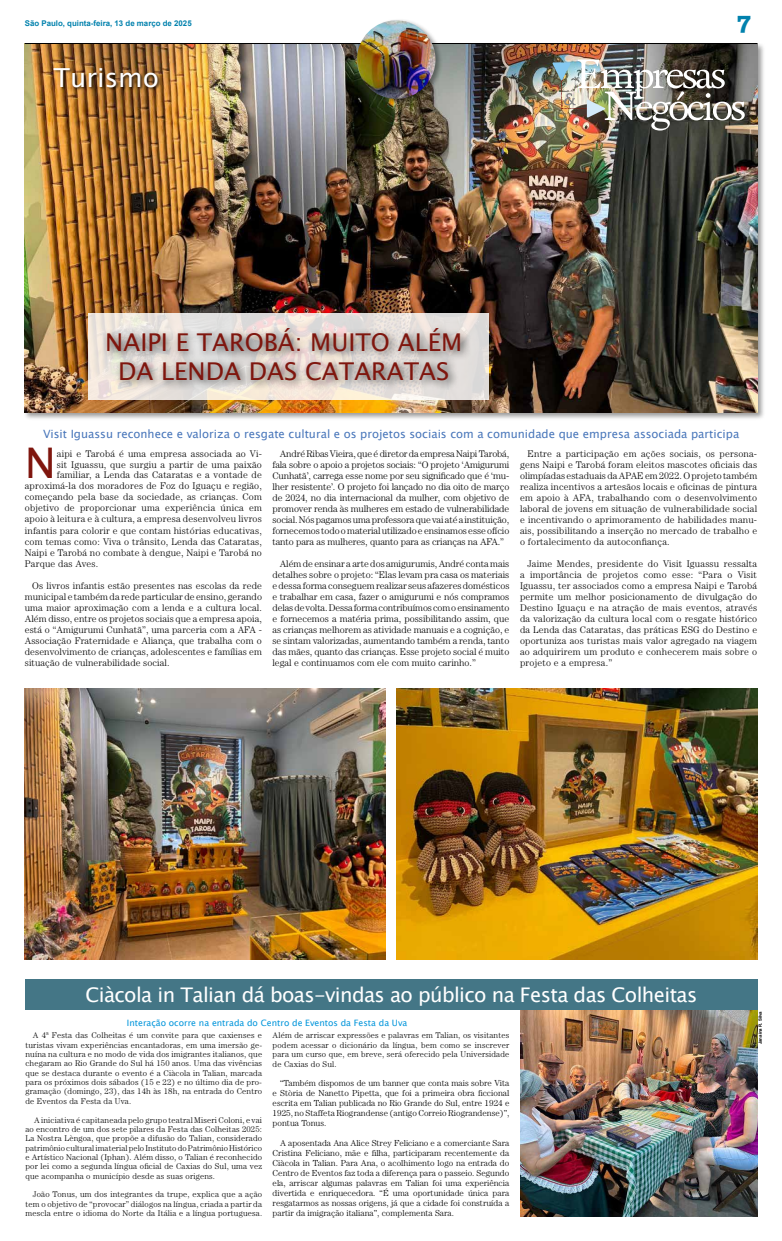
<style>
.page{position:relative;width:782px;height:1241px;background:#fff}
.page>*{position:absolute;margin:0;border:0;box-sizing:border-box;transform-origin:0 0}
.t1{font:42.18px "Lucida Sans Unicode";color:#7f160e}
.t2{font:26.25px "Lucida Sans Unicode";color:#fff}
.t3{font:700 26.25px "Adelle";color:#0081ad}
.t4{font:24.5px/28.9px "Lucida Sans Unicode";color:#7f160e;text-align:center}
.t5{font:20.12px "Lucida Sans Unicode";letter-spacing:-.03em;color:#fff}
.t6{font:11.38px "Lucida Sans Unicode";color:#4876ba}
.t7{font:300 9.62px/10.9px "Century Std";letter-spacing:.02em;color:#000;text-align:justify}
.t8{font:300 8.75px/10px "Century Std";color:#000;text-align:justify}
.t9{font:8.75px "Lucida Sans Unicode";color:#0095db}
.t10{font:300 8.31px/9.4px "Century Std";letter-spacing:.02em;color:#000;text-align:justify}
.t11{font:700 7.88px "Arial";color:#0081ad}
.t12{font:700 4.38px "Arial";color:#000}
</style>
<div class="page">
<div style="left:24px;top:42px;width:741px;height:378px;background:#000;opacity:.4"></div>
<img style="left:25px;top:44px;width:731px;height:368px">
<hr style="left:25px;top:43px;width:731px;height:1px;background:#000">
<img style="left:552px;top:60px;width:192px;height:70px">
<div style="left:354px;top:18px;width:88px;height:88px;background:#000;opacity:.4"></div>
<img style="left:357px;top:20px;width:78px;height:79px;border-radius:39px">
<div style="left:53px;top:67px;width:109px;height:24px;background:#000;opacity:.75"></div>
<img style="left:25px;top:688px;width:360px;height:271px">
<img style="left:396px;top:688px;width:360px;height:271px">
<svg style="left:88px;top:313px;width:401px;height:86px;background:#e9e2dc"></svg>
<div style="left:102px;top:323px;width:368px;height:68px;background:#000;opacity:.75"></div>
<img style="left:520px;top:1009px;width:236px;height:206px">
<div style="left:25px;top:978px;width:732px;height:31px;background:#447686"></div>
<p class="t11" style="left:25px;top:17px;width:168px">São Paulo, quinta-feira, 13 de março de 2025</p>
<h2 class="t3" style="left:736px;top:5px;width:15px">7</h2>
<h2 class="t2" style="left:53px;top:57px;width:107px">Turismo</h2>
<h3 class="t4" style="left:105px;top:328px;width:358px">NAIPI E TAROBÁ: MUITO ALÉM<br>DA LENDA DAS CATARATAS</h3>
<p class="t6" style="left:43px;top:425px;width:697px">Visit Iguassu reconhece e valoriza o resgate cultural e os projetos sociais com a comunidade que empresa associada participa</p>
<h1 class="t1" style="left:25px;top:430px;width:33px">N</h1>
<p class="t7" style="left:57px;top:448px;width:206px">aipi e Tarobá é uma empresa associada ao Vi-</p>
<p class="t7" style="left:57px;top:459px;width:206px">sit Iguassu, que surgiu a partir de uma paixão</p>
<p class="t7" style="left:57px;top:469px;width:206px">familiar, a Lenda das Cataratas e a vontade de</p>
<p class="t7" style="left:25px;top:480px;width:238px">aproximá-la dos moradores de Foz do Iguaçu e região,</p>
<p class="t7" style="left:25px;top:491px;width:238px">começando pela base da sociedade, as crianças. Com</p>
<p class="t7" style="left:25px;top:502px;width:238px">objetivo de proporcionar uma experiência única em</p>
<p class="t7" style="left:25px;top:513px;width:238px">apoio à leitura e à cultura, a empresa desenvolveu livros</p>
<p class="t7" style="left:25px;top:524px;width:238px">infantis para colorir e que contam histórias educativas,</p>
<p class="t7" style="left:25px;top:535px;width:238px">com temas como: Viva o trânsito, Lenda das Cataratas,</p>
<p class="t7" style="left:25px;top:546px;width:238px">Naipi e Tarobá no combate à dengue, Naipi e Tarobá no</p>
<p class="t7" style="left:25px;top:557px;width:75px">Parque das Aves.</p>
<p class="t7" style="left:25px;top:579px;width:238px;text-indent:7px">Os livros infantis estão presentes nas escolas da rede municipal e também da rede particular de ensino, gerando uma maior aproximação com a lenda e a cultura local.<br>Além disso, entre os projetos sociais que a empresa apoia, está o “Amigurumi Cunhatã”, uma parceria com a AFA - Associação Fraternidade e Aliança, que trabalha com o desenvolvimento de crianças, adolescentes e famílias em situação de vulnerabilidade social.</p>
<p class="t7" style="left:272px;top:448px;width:238px;text-indent:7px">André Ribas Vieira, que é diretor da empresa Naipi Tarobá, fala sobre o apoio a projetos sociais: “O projeto ‘Amigurumi Cunhatã’, carrega esse nome por seu significado que é ‘mu&shy;lher resistente’. O projeto foi lançado no dia oito de março de 2024, no dia internacional da mulher, com objetivo de promover renda às mulheres em estado de vulnerabilidade social. Nós pagamos uma professora que vai até a instituição, fornecemos todo o material utilizado e ensinamos esse ofício tanto para as mulheres, quanto para as crianças na AFA.”</p>
<p class="t7" style="left:272px;top:558px;width:238px;text-indent:7px">Além de ensinar a arte dos amigurumis, André conta mais detalhes sobre o projeto: “Elas levam pra casa os materiais e dessa forma conseguem realizar seus afazeres domésticos e trabalhar em casa, fazer o amigurumi e nós compramos delas de volta. Dessa forma contribuímos com o ensinamento e fornecemos a matéria prima, possibilitando assim, que as crianças melhorem as atividade manuais e a cognição, e se sintam valorizadas, aumentando também a renda, tanto das mães, quanto das crianças. Esse projeto social é muito legal e continuamos com ele com muito carinho.”</p>
<p class="t7" style="left:520px;top:448px;width:239px;text-indent:7px">Entre a participação em açõ es sociais, os persona&shy;gens Naipi e Tarobá foram eleitos mascotes oficiais das olimpíadas estaduais da APAE em 2022. O projeto também realiza incentivos a artesãos locais e oficinas de pintura em apoio à AFA, trabalhando com o desenvolvimento laboral de jovens em situação de vulnerabilidade social e incentivando o aprimoramento de habilidades manu&shy;ais, possibilitando a inserção no mercado de trabalho e o fortalecimento da autoconfiança.</p>
<p class="t7" style="left:520px;top:558px;width:238px;text-indent:7px">Jaime Mendes, presidente do Visit Iguassu ressalta a importância de projetos como esse: “Para o Visit Iguassu, ter associados como a empresa Naipi e Tarobá permite um melhor posicionamento de divulgação do Destino Iguaçu e na atração de mais eventos, através da valorização da cultura local com o resgate histórico da Lenda das Cataratas, das práticas ESG do Destino e oportuniza aos turistas mais valor agregado na viagem ao adquirirem um produto e conhecerem mais sobre o projeto e a empresa.”</p>
<h3 class="t5" style="left:85px;top:979px;width:613px">Ciàcola in Talian dá boas-vindas ao público na Festa das Colheitas</h3>
<p class="t9" style="left:127px;top:1015px;width:282px">Interação ocorre na entrada do Centro de Eventos da Festa da Uva</p>
<p class="t10" style="left:25px;top:1030px;width:238px;text-indent:7px">A 4ª Festa das Colheitas é um convite para que caxienses e turistas vivam experiências encantadoras, em uma imersão ge&shy;nuína na cultura e no modo de vida dos imigrantes italianos, que chegaram ao Rio Grande do Sul há 150 anos. Uma das vivências que se destaca durante o evento é a Ciàcola in Talian, marcada para os próximos dois sábados (15 e 22) e no último dia de pro&shy;gramação (domingo, 23), das 14h às 18h, na entrada do Centro de Eventos da Festa da Uva.</p>
<p class="t10" style="left:25px;top:1114px;width:238px;text-indent:9px">A iniciativa é capitaneada pelo grupo teatral Miseri Coloni, e vai ao encontro de um dos sete pilares da Festa das Colheitas 2025:<br>La Nostra Lèngoa, que propõe a difusão do Talian, considerado patrimônio cultural imaterial pelo Instituto do Patrimônio Histórico e Artístico Nacional (Iphan). Além disso, o Talian é reconhecido por lei como a segunda língua oficial de Caxias do Sul, uma vez que acompanha o município desde as suas origens.</p>
<p class="t10" style="left:25px;top:1189px;width:238px;text-indent:7px">João Tonus, um dos integrantes da trupe, explica que a ação tem o objetivo de “provocar” diálogos na língua, criada a partir da mescla entre o idioma do Norte da Itália e a língua portuguesa.</p>
<p class="t10" style="left:272px;top:1030px;width:238px">Além de arriscar expressões e palavras em Talian, os visitantes podem acessar o dicionário da língua, bem como se inscrever para um curso que, em breve, será oferecido pela Universidade de Caxias do Sul.</p>
<p class="t8" style="left:272px;top:1078px;width:238px;text-indent:7px">“Também dispomos de um banner que conta mais sobre Vita e Stòria de Nanetto Pipetta, que foi a primeira obra ficcional escrita em Talian publicada no Rio Grande do Sul, entre 1924 e 1925, no Staffeta Riograndense (antigo Correio Riograndense)”, pontua Tonus.</p>
<p class="t8" style="left:272px;top:1137px;width:238px;text-indent:7px">A aposentada Ana Alice Strey Feliciano e a comerciante Sara Cristina Feliciano, mãe e filha, participaram recentemente da Ciàcola in Talian. Para Ana, o acolhimento logo na entrada do Centro de Eventos faz toda a diferença para o passeio. Segundo ela, arriscar algumas palavras em Talian foi uma experiência divertida e enriquecedora. “É uma oportunidade única para resgatarmos as nossas origens, já que a cidade foi construída a partir da imigração italiana”, complementa Sara.</p>
<p class="t12" style="left:757px;top:1044px;width:35px;rotate:-90deg">Janaína R. Silva</p>
</div>
